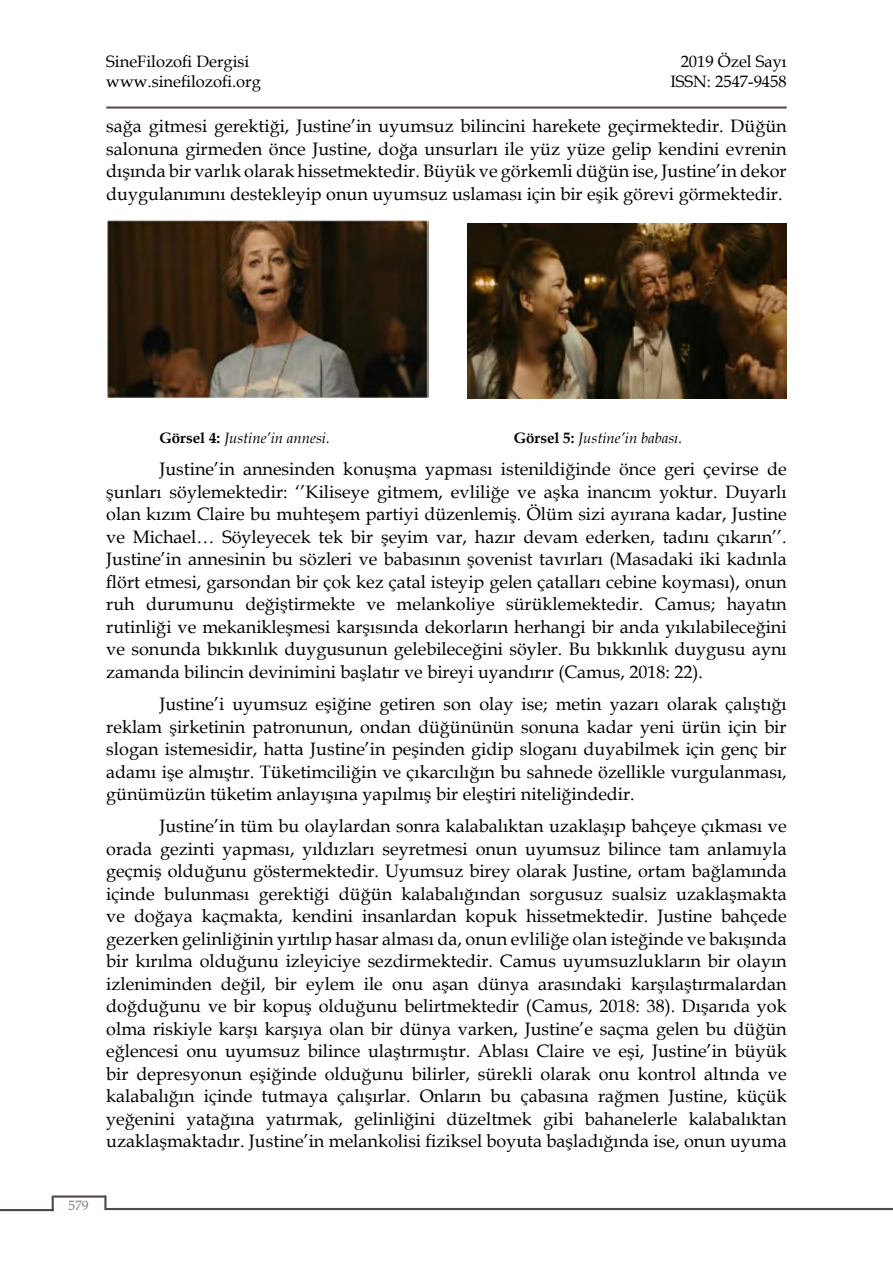
<style>
.page{position:relative;width:893px;height:1263px;background:#fff}
.page>*{position:absolute;margin:0;border:0;box-sizing:border-box;transform-origin:0 0}
.düz_metin{font:18px/22.5px "Book Antiqua";color:#000;text-align:justify}
.t1{font:16.5px/19.8px "Book Antiqua";color:#000}
.tablo_altı_yazısı{font:italic 15px "Book Antiqua";color:#000}
.t2{font:13.5px "Book Antiqua";color:#7e8083}
.s1{font-weight:700;font-style:normal}
</style>
<div class="page">
<hr style="left:106px;top:107px;width:681px;height:2px;background:#504846">
<hr style="left:105px;top:1208px;width:788px;height:2px;background:#504846">
<hr style="left:104px;top:1195px;width:3px;height:15px;background:#504846">
<hr style="left:54px;top:1195px;width:51px;height:2px;background:#504846">
<svg style="left:52px;top:1195px;width:2px;height:14px"></svg>
<hr style="left:0;top:1209px;width:54px;height:2px;background:#504846">
<img style="left:106px;top:219px;width:323px;height:179px">
<img style="left:467px;top:224px;width:320px;height:174px">
<p class="t1" style="left:670px;top:51px;width:118px;text-align:right">2019 Özel Sayı<br>ISSN: 2547-9458</p>
<p class="düz_metin" style="left:106px;top:114px;width:682px">sağa gitmesi gerektiği, Justine’in uyumsuz bilincini harekete geçirmektedir. Düğün salonuna girmeden önce Justine, doğa unsurları ile yüz yüze gelip kendini evrenin dışında bir varlık olarak hissetmektedir. Büyük ve görkemli düğün ise, Justine’in dekor duygulanımını destekleyip onun uyumsuz uslaması için bir eşik görevi görmektedir.</p>
<p class="t1" style="left:106px;top:51px;width:156px">SineFilozofi Dergisi www.sinefilozofi.org</p>
<p class="tablo_altı_yazısı" style="left:159px;top:427px;width:172px"><span class="s1">Görsel 4:</span> Justine’in annesi.</p>
<p class="tablo_altı_yazısı" style="left:514px;top:427px;width:170px"><span class="s1">Görsel 5:</span> Justine’in babası.</p>
<p class="düz_metin" style="left:106px;top:457px;width:682px;text-indent:53px">Justine’in annesinden konuşma yapması istenildiğinde önce geri çevirse de şunları söylemektedir: ‘’Kiliseye gitmem, evliliğe ve aşka inancım yoktur. Duyarlı olan kızım Claire bu muhteşem partiyi düzenlemiş. Ölüm sizi ayırana kadar, Justine ve Michael… Söyleyecek tek bir şeyim var, hazır devam ederken, tadını çıkarın’’.<br>Justine’in annesinin bu sözleri ve babasının şovenist tavırları (Masadaki iki kadınla flört etmesi, garsondan bir çok kez çatal isteyip gelen çatalları cebine koyması), onun ruh durumunu değiştirmekte ve melankoliye sürüklemektedir. Camus; hayatın rutinliği ve mekanikleşmesi karşısında dekorların herhangi bir anda yıkılabileceğini ve sonunda bıkkınlık duygusunun gelebileceğini söyler. Bu bıkkınlık duygusu aynı zamanda bilincin devinimini başlatır ve bireyi uyandırır (Camus, 2018: 22).</p>
<p class="düz_metin" style="left:106px;top:692px;width:682px;text-indent:53px">Justine’i uyumsuz eşiğine getiren son olay ise; metin yazarı olarak çalıştığı reklam şirketinin patronunun, ondan düğününün sonuna kadar yeni ürün için bir slogan istemesidir, hatta Justine’in peşinden gidip sloganı duyabilmek için genç bir adamı işe almıştır. Tüketimciliğin ve çıkarcılığın bu sahnede özellikle vurgulanması, günümüzün tüketim anlayışına yapılmış bir eleştiri niteliğindedir.</p>
<p class="düz_metin" style="left:106px;top:814px;width:682px;text-indent:53px">Justine’in tüm bu olaylardan sonra kalabalıktan uzaklaşıp bahçeye çıkması ve orada gezinti yapması, yıldızları seyretmesi onun uyumsuz bilince tam anlamıyla geçmiş olduğunu göstermektedir. Uyumsuz birey olarak Justine, ortam bağlamında içinde bulunması gerektiği düğün kalabalığından sorgusuz sualsiz uzaklaşmakta ve doğaya kaçmakta, kendini insanlardan kopuk hissetmektedir. Justine bahçede gezerken gelinliğinin yırtılıp hasar alması da, onun evliliğe olan isteğinde ve bakışında bir kırılma olduğunu izleyiciye sezdirmektedir. Camus uyumsuzlukların bir olayın izleniminden değil, bir eylem ile onu aşan dünya arasındaki karşılaştırmalardan doğduğunu ve bir kopuş olduğunu belirtmektedir (Camus, 2018: 38). Dışarıda yok olma riskiyle karşı karşıya olan bir dünya varken, Justine’e saçma gelen bu düğün eğlencesi onu uyumsuz bilince ulaştırmıştır. Ablası Claire ve eşi, Justine’in büyük bir depresyonun eşiğinde olduğunu bilirler, sürekli olarak onu kontrol altında ve kalabalığın içinde tutmaya çalışırlar. Onların bu çabasına rağmen Justine, küçük yeğenini yatağına yatırmak, gelinliğini düzeltmek gibi bahanelerle kalabalıktan uzaklaşmaktadır. Justine’in melankolisi fiziksel boyuta başladığında ise, onun uyuma</p>
<p class="t2" style="left:68px;top:1196px;width:22px">579</p>
</div>
